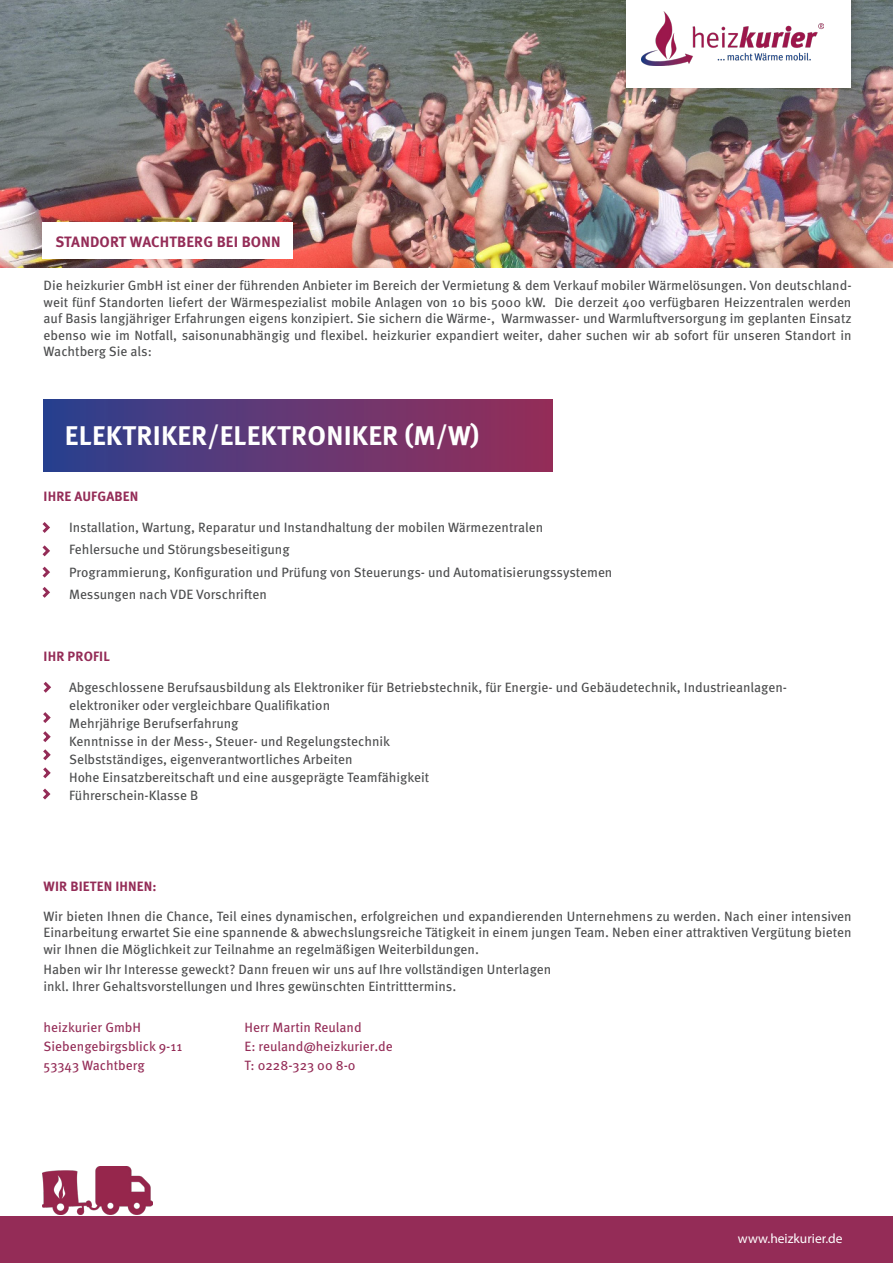
<style>
.page{position:relative;width:893px;height:1263px;background:#fff}
.page>*{position:absolute;margin:0;border:0;box-sizing:border-box;transform-origin:0 0}
.t1{font:700 27px "Meta OT";letter-spacing:.01em;color:#fff}
.t2{font:700 15px "Meta OT";letter-spacing:.01em;color:#942c57}
.t3{font:13.5px/16.5px "Meta OT";color:#4b4c4d}
.t4{font:13.5px/19.2px "Meta OT";color:#942c57}
.t5{font:700 13.5px "Meta OT";letter-spacing:.01em;color:#942c57}
.t6{font:13.5px "Myriad Pro";color:#fff}
</style>
<div class="page">
<div style="left:0;top:1216px;width:893px;height:47px;background:#942c57"></div>
<div style="left:44px;top:399px;width:509px;height:72px;background:linear-gradient(to right,#2d418f,#992e58)"></div>
<svg style="left:43px;top:682px;width:8px;height:11px"></svg>
<img style="left:0;top:0;width:893px;height:267px">
<div style="left:619px;top:0;width:244px;height:100px;background:#231f20;opacity:.2"></div>
<div style="left:626px;top:0;width:224px;height:87px;background:#fff"></div>
<img style="left:642px;top:11px;width:181px;height:54px">
<div style="left:43px;top:223px;width:250px;height:36px;background:#fff"></div>
<svg style="left:42px;top:522px;width:8px;height:11px"></svg>
<svg style="left:42px;top:545px;width:8px;height:53px"></svg>
<img style="left:43px;top:1166px;width:110px;height:48px">
<svg style="left:43px;top:712px;width:8px;height:88px"></svg>
<p class="t2" style="left:55px;top:232px;width:227px">STANDORT WACHTBERG BEI BONN</p>
<p class="t3" style="left:44px;top:277px;width:810px;text-align:justify">Die heizkurier GmbH ist einer der führenden Anbieter im Bereich der Vermietung &amp; dem Verkauf mobiler Wärmelösungen. Von deutschland&shy;weit fünf Standorten liefert der Wärmespezialist mobile Anlagen von 10 bis 5000 kW. Die derzeit 400 verfügbaren Heizzentralen werden auf Basis langjähriger Erfahrungen eigens konzipiert. Sie sichern die Wärme-, Warmwasser- und Warmluftversorgung im geplanten Einsatz ebenso wie im Notfall, saisonunabhängig und flexibel. heizkurier expandiert weiter, daher suchen wir ab sofort für unseren Standort in Wachtberg Sie als:</p>
<h1 class="t1" style="left:65px;top:419px;width:416px">ELEKTRIKER/ELEKTRONIKER (M/W)</h1>
<p class="t5" style="left:44px;top:488px;width:96px">IHRE AUFGABEN</p>
<p class="t3" style="left:69px;top:516px;width:545px;line-height:22.2px">Installation, Wartung, Reparatur und Instandhaltung der mobilen Wärmezentralen Fehlersuche und Störungsbeseitigung<br>Programmierung, Konfiguration und Prüfung von Steuerungs- und Automatisierungssystemen Messungen nach VDE Vorschriften</p>
<p class="t5" style="left:44px;top:648px;width:68px">IHR PROFIL</p>
<p class="t3" style="left:69px;top:678px;width:719px;line-height:18px">Abgeschlossene Berufsausbildung als Elektroniker für Betriebstechnik, für Energie- und Gebäudetechnik, Industrieanlagen&shy;elektroniker oder vergleichbare Qualifikation<br>Mehrjährige Berufserfahrung<br>Kenntnisse in der Mess-, Steuer- und Regelungstechnik<br>Selbstständiges, eigenverantwortliches Arbeiten<br>Hohe Einsatzbereitschaft und eine ausgeprägte Teamfähigkeit<br>Führerschein-Klasse B</p>
<p class="t5" style="left:44px;top:878px;width:114px">WIR BIETEN IHNEN:</p>
<p class="t3" style="left:44px;top:908px;width:809px;text-align:justify">Wir bieten Ihnen die Chance, Teil eines dynamischen, erfolgreichen und expandierenden Unternehmens zu werden. Nach einer intensiven Einarbeitung erwartet Sie eine spannende &amp; abwechslungsreiche Tätigkeit in einem jungen Team. Neben einer attraktiven Vergütung bieten wir Ihnen die Möglichkeit zur Teilnahme an regelmäßigen Weiterbildungen.</p>
<p class="t3" style="left:44px;top:962px;width:509px">Haben wir Ihr Interesse geweckt? Dann freuen wir uns auf Ihre vollständigen Unterlagen inkl. Ihrer Gehaltsvorstellungen und Ihres gewünschten Eintritttermins.</p>
<p class="t4" style="left:44px;top:1018px;width:140px">heizkurier GmbH<br>Siebengebirgsblick 9-11<br>53343 Wachtberg</p>
<p class="t4" style="left:244px;top:1018px;width:150px">Herr Martin Reuland<br>E: reuland@heizkurier.de<br>T: 0228-323 00 8-0</p>
<p class="t6" style="left:738px;top:1230px;width:106px">www.heizkurier.de</p>
</div>
